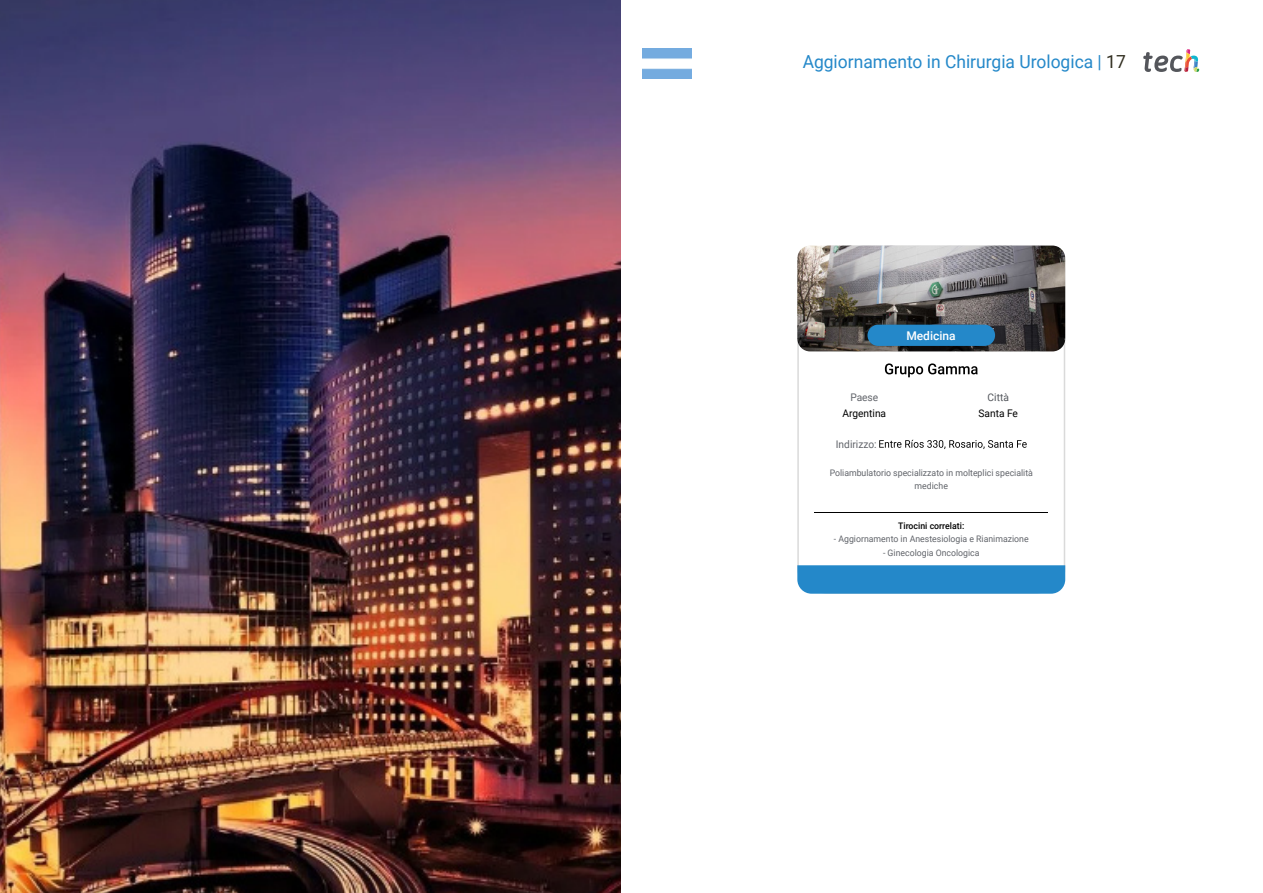
<style>
.page{position:relative;width:1263px;height:893px;background:#fff}
.page>*{position:absolute;margin:0;border:0;box-sizing:border-box;transform-origin:0 0}
.t1{font:18px "Roboto";color:#2488c9}
.t2{font:500 12px "Roboto";color:#fff}
.t3{font:10.5px "Roboto";color:#000}
.t4{font:10.5px "Roboto";color:#61646a}
.t5{font:10.5px "Roboto";color:#52555b}
.t6{font:9px/13.5px "Roboto";color:#61646a;text-align:center}
.t7{font:500 9px "Roboto";color:#000}
.s1{color:#312e20}
</style>
<div class="page">
<img style="left:0;top:0;width:621px;height:893px">
<svg style="left:1143px;top:49px;width:56px;height:23px"></svg>
<svg style="left:797px;top:245px;width:269px;height:337px"></svg>
<img style="left:797px;top:246px;width:268px;height:105px">
<div style="left:867px;top:325px;width:128px;height:21px;background:#2488c9;border-radius:11px"></div>
<svg style="left:797px;top:565px;width:268px;height:29px;background:#2a8bca"></svg>
<hr style="left:814px;top:512px;width:234px;height:1px;background:#000">
<svg style="left:885px;top:363px;width:93px;height:14px"></svg>
<svg style="left:879px;top:440px;width:148px;height:9px"></svg>
<h1 class="t1" style="left:803px;top:49px;width:325px">Aggiornamento in Chirurgia Urologica | <span class="s1">17</span></h1>
<p class="t4" style="left:850px;top:390px;width:29px">Paese</p>
<p class="t3" style="left:842px;top:406px;width:45px">Argentina</p>
<h2 class="t2" style="left:906px;top:327px;width:51px">Medicina</h2>
<p class="t5" style="left:988px;top:390px;width:23px">Città</p>
<p class="t3" style="left:978px;top:406px;width:41px">Santa Fe</p>
<p class="t4" style="left:836px;top:437px;width:42px">Indirizzo:</p>
<p class="t6" style="left:830px;top:465px;width:205px">Poliambulatorio specializzato in molteplici specialità mediche</p>
<p class="t7" style="left:898px;top:520px;width:68px">Tirocini correlati:</p>
<p class="t6" style="left:834px;top:532px;width:196px">- Aggiornamento in Anestesiologia e Rianimazione</p>
<p class="t6" style="left:883px;top:545px;width:98px">- Ginecologia Oncologica</p>
</div>
